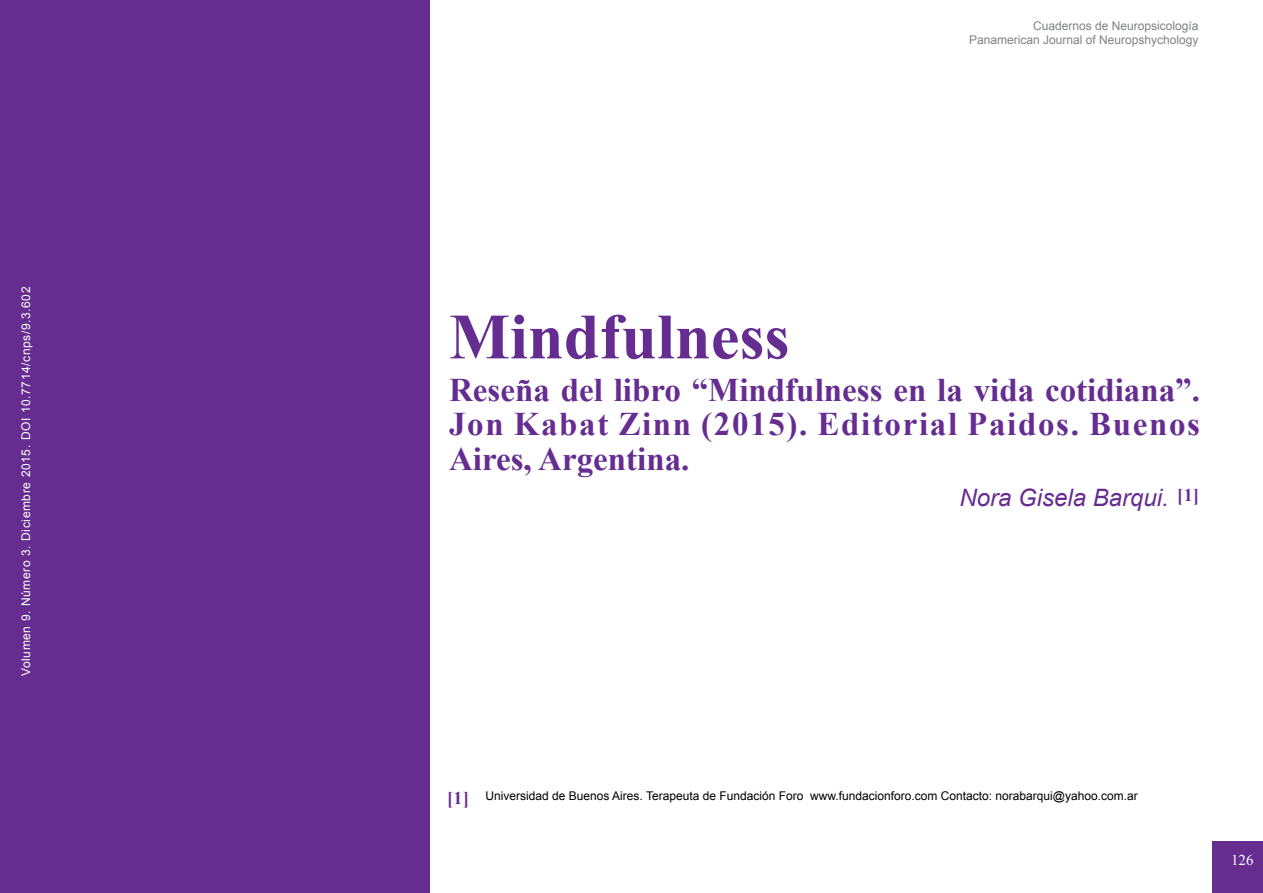
<style>
.page{position:relative;width:1263px;height:893px;background:#fff}
.page>*{position:absolute;margin:0;border:0;box-sizing:border-box;transform-origin:0 0}
.t1{font:700 64.5px "Times New Roman";color:#662d91}
.t2{font:700 33px/34.5px "Times New Roman";letter-spacing:.05em;color:#662d91;text-align:justify}
.t3{font:italic 24px "Arial";color:#662d91}
.t4{font:700 18px "Times New Roman";color:#662d91}
.t5{font:15px "Times New Roman";color:#fff}
.t6{font:12px "Arial";color:#000}
.t7{font:12px/14.4px "Arial";color:#808285;text-align:right}
.t8{font:12px "Arial";letter-spacing:.05em;color:#fff}
</style>
<div class="page">
<div style="left:0;top:0;width:430px;height:893px;background:#662d91"></div>
<div style="left:1212px;top:841px;width:51px;height:52px;background:#662d91"></div>
<p class="t8" style="left:18px;top:676px;width:391px;rotate:-90deg">Volumen 9. Número 3. Diciembre 2015. DOI 10.7714/cnps/9.3.602</p>
<p class="t7" style="left:969px;top:19px;width:231px">Cuadernos de Neuropsicología<br>Panamerican Journal of Neuropshychology</p>
<h1 class="t1" style="left:449px;top:292px;width:342px">Mindfulness</h1>
<p class="t2" style="left:449px;top:372px;width:752px">Reseña del libro “Mindfulness en la vida cotidiana”.<br>Jon Kabat Zinn (2015). Editorial Paidos. Buenos Aires, Argentina.</p>
<p class="t3" style="left:959px;top:482px;width:211px">Nora Gisela Barqui.</p>
<p class="t4" style="left:1177px;top:483px;width:23px">[1]</p>
<p class="t4" style="left:447px;top:785px;width:23px">[1]</p>
<p class="t6" style="left:485px;top:788px;width:654px">Universidad de Buenos Aires. Terapeuta de Fundación Foro www.fundacionforo.com Contacto: norabarqui@yahoo.com.ar</p>
<p class="t5" style="left:1231px;top:850px;width:24px">126</p>
</div>
